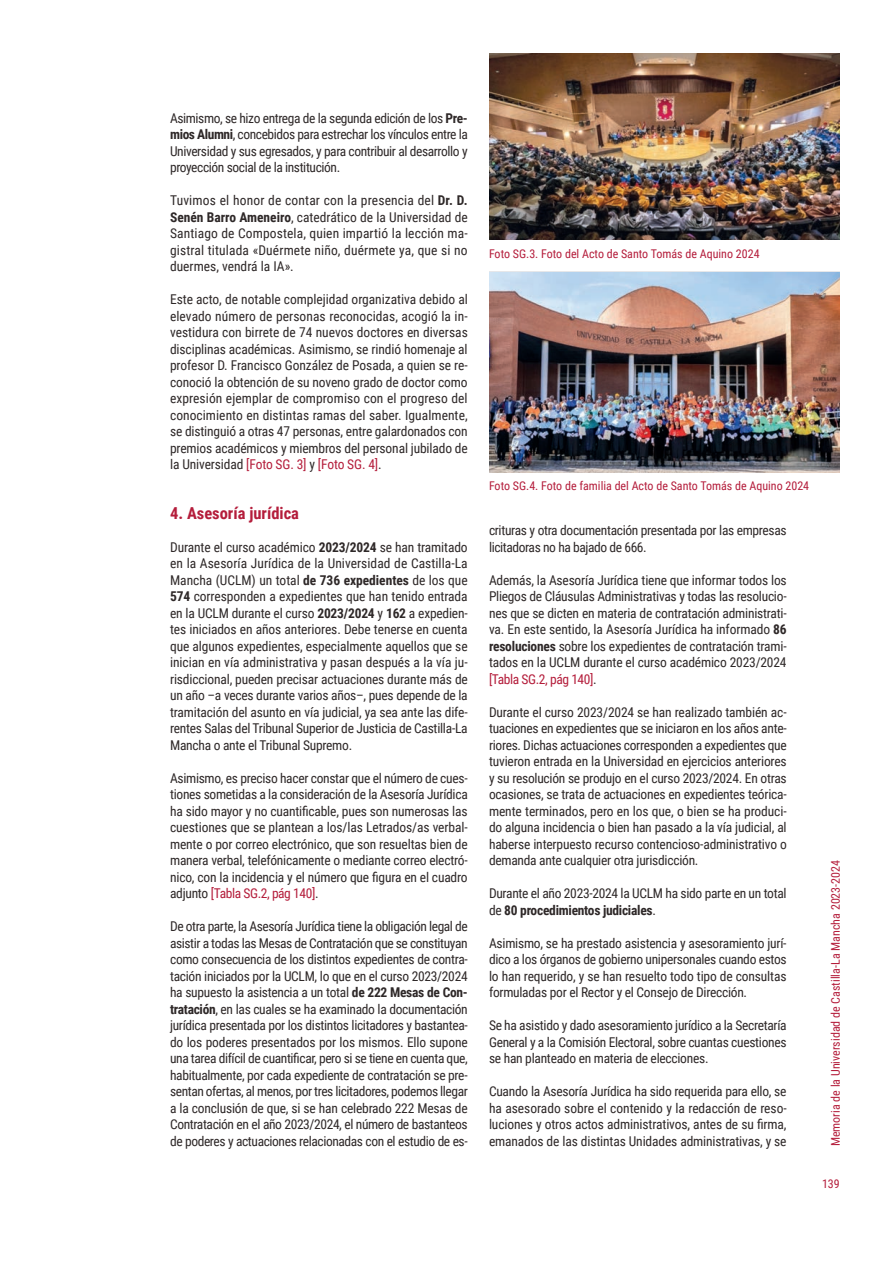
<style>
.page{position:relative;width:893px;height:1263px;background:#fff}
.page>*{position:absolute;margin:0;border:0;box-sizing:border-box;transform-origin:0 0}
.txt_corrido{font:700 16.5px "Roboto Condensed";color:#b41d3b}
.txt_corrido-2{font:13.5px/16.5px "Roboto Condensed";letter-spacing:-.02em;color:#2e2828;text-align:justify}
.txt_corrido-3{font:12px "Roboto Condensed";color:#b41d3b}
.s1{font-weight:700}
.s2{color:#b41d3b}
</style>
<div class="page">
<img style="left:489px;top:53px;width:351px;height:187px">
<img style="left:489px;top:272px;width:351px;height:200px">
<p class="txt_corrido-2" style="left:170px;top:109px;width:299px">Asimismo, se hizo entrega de la segunda edición de los <span class="s1">Pre&shy;mios Alumni</span>, concebidos para estrechar los vínculos entre la Universidad y sus egresados, y para contribuir al desarrollo y proyección social de la institución.</p>
<p class="txt_corrido-2" style="left:170px;top:192px;width:299px">Tuvimos el honor de contar con la presencia del <span class="s1">Dr. D.<br>Senén Barro Ameneiro</span>, catedrático de la Universidad de Santiago de Compostela, quien impartió la lección ma&shy;gistral titulada «Duérmete niño, duérmete ya, que si no duermes, vendrá la IA».</p>
<p class="txt_corrido-2" style="left:170px;top:291px;width:299px">Este acto, de notable complejidad organizativa debido al elevado número de personas reconocidas, acogió la in&shy;vestidura con birrete de 74 nuevos doctores en diversas disciplinas académicas. Asimismo, se rindió homenaje al profesor D. Francisco González de Posada, a quien se re&shy;conoció la obtención de su noveno grado de doctor como expresión ejemplar de compromiso con el progreso del conocimiento en distintas ramas del saber. Igualmente, se distinguió a otras 47 personas, entre galardonados con premios académicos y miembros del personal jubilado de la Universidad <span class="s2">[Foto SG. 3]</span> y <span class="s2">[Foto SG. 4]</span>.</p>
<p class="txt_corrido" style="left:170px;top:501px;width:130px">4. Asesoría jurídica</p>
<p class="txt_corrido-2" style="left:170px;top:538px;width:299px">Durante el curso académico <span class="s1">2023/2024</span> se han tramitado en la Asesoría Jurídica de la Universidad de Castilla-La Mancha (UCLM) un total <span class="s1">de 736 expedientes</span> de los que <span class="s1">574</span> corresponden a expedientes que han tenido entrada en la UCLM durante el curso <span class="s1">2023/2024</span> y <span class="s1">162</span> a expedien&shy;tes iniciados en años anteriores. Debe tenerse en cuenta que algunos expedientes, especialmente aquellos que se inician en vía administrativa y pasan después a la vía ju&shy;risdiccional, pueden precisar actuaciones durante más de un año –a veces durante varios años–, pues depende de la tramitación del asunto en vía judicial, ya sea ante las dife&shy;rentes Salas del Tribunal Superior de Justicia de Castilla-La Mancha o ante el Tribunal Supremo.</p>
<p class="txt_corrido-2" style="left:170px;top:769px;width:299px">Asimismo, es preciso hacer constar que el número de cues&shy;tiones sometidas a la consideración de la Asesoría Jurídica ha sido mayor y no cuantificable, pues son numerosas las cuestiones que se plantean a los/las Letrados/as verbal&shy;mente o por correo electrónico, que son resueltas bien de manera verbal, telefónicamente o mediante correo electró&shy;nico, con la incidencia y el número que figura en el cuadro adjunto <span class="s2">[Tabla SG.2, pág 140]</span>.</p>
<p class="txt_corrido-2" style="left:170px;top:918px;width:299px">De otra parte, la Asesoría Jurídica tiene la obligación legal de asistir a todas las Mesas de Contratación que se constituyan como consecuencia de los distintos expedientes de contra&shy;tación iniciados por la UCLM, lo que en el curso 2023/2024 ha supuesto la asistencia a un total <span class="s1">de 222 Mesas de Con&shy;tratación</span>, en las cuales se ha examinado la documentación jurídica presentada por los distintos licitadores y bastantea&shy;do los poderes presentados por los mismos. Ello supone una tarea difícil de cuantificar, pero si se tiene en cuenta que, habitualmente, por cada expediente de contratación se pre&shy;sentan ofertas, al menos, por tres licitadores, podemos llegar a la conclusión de que, si se han celebrado 222 Mesas de Contratación en el año 2023/2024, el número de bastanteos de poderes y actuaciones relacionadas con el estudio de es-</p>
<p class="txt_corrido-3" style="left:489px;top:245px;width:272px">Foto SG.3. Foto del Acto de Santo Tomás de Aquino 2024</p>
<p class="txt_corrido-3" style="left:489px;top:477px;width:322px">Foto SG.4. Foto de familia del Acto de Santo Tomás de Aquino 2024</p>
<p class="txt_corrido-2" style="left:489px;top:522px;width:299px">crituras y otra documentación presentada por las empresas licitadoras no ha bajado de 666.</p>
<p class="txt_corrido-2" style="left:489px;top:571px;width:299px">Además, la Asesoría Jurídica tiene que informar todos los Pliegos de Cláusulas Administrativas y todas las resolucio&shy;nes que se dicten en materia de contratación administrati&shy;va. En este sentido, la Asesoría Jurídica ha informado <span class="s1">86 resoluciones</span> sobre los expedientes de contratación trami&shy;tados en la UCLM durante el curso académico 2023/2024 <span class="s2">[Tabla SG.2, pág 140]</span>.</p>
<p class="txt_corrido-2" style="left:489px;top:703px;width:299px">Durante el curso 2023/2024 se han realizado también ac&shy;tuaciones en expedientes que se iniciaron en los años ante&shy;riores. Dichas actuaciones corresponden a expedientes que tuvieron entrada en la Universidad en ejercicios anteriores y su resolución se produjo en el curso 2023/2024. En otras ocasiones, se trata de actuaciones en expedientes teórica&shy;mente terminados, pero en los que, o bien se ha produci&shy;do alguna incidencia o bien han pasado a la vía judicial, al haberse interpuesto recurso contencioso-administrativo o demanda ante cualquier otra jurisdicción.</p>
<p class="txt_corrido-2" style="left:489px;top:885px;width:299px">Durante el año 2023-2024 la UCLM ha sido parte en un total de <span class="s1">80 procedimientos judiciales</span>.</p>
<p class="txt_corrido-2" style="left:489px;top:934px;width:299px">Asimismo, se ha prestado asistencia y asesoramiento jurí&shy;dico a los órganos de gobierno unipersonales cuando estos lo han requerido, y se han resuelto todo tipo de consultas formuladas por el Rector y el Consejo de Dirección.</p>
<p class="txt_corrido-2" style="left:489px;top:1017px;width:299px">Se ha asistido y dado asesoramiento jurídico a la Secretaría General y a la Comisión Electoral, sobre cuantas cuestiones se han planteado en materia de elecciones.</p>
<p class="txt_corrido-2" style="left:489px;top:1083px;width:299px">Cuando la Asesoría Jurídica ha sido requerida para ello, se ha asesorado sobre el contenido y la redacción de reso&shy;luciones y otros actos administrativos, antes de su firma, emanados de las distintas Unidades administrativas, y se</p>
<p class="txt_corrido-3" style="left:827px;top:1146px;width:288px;rotate:-90deg">Memoria de la Universidad de Castilla-La Mancha 2023-2024</p>
<p class="txt_corrido-3" style="left:822px;top:1175px;width:19px">139</p>
</div>
